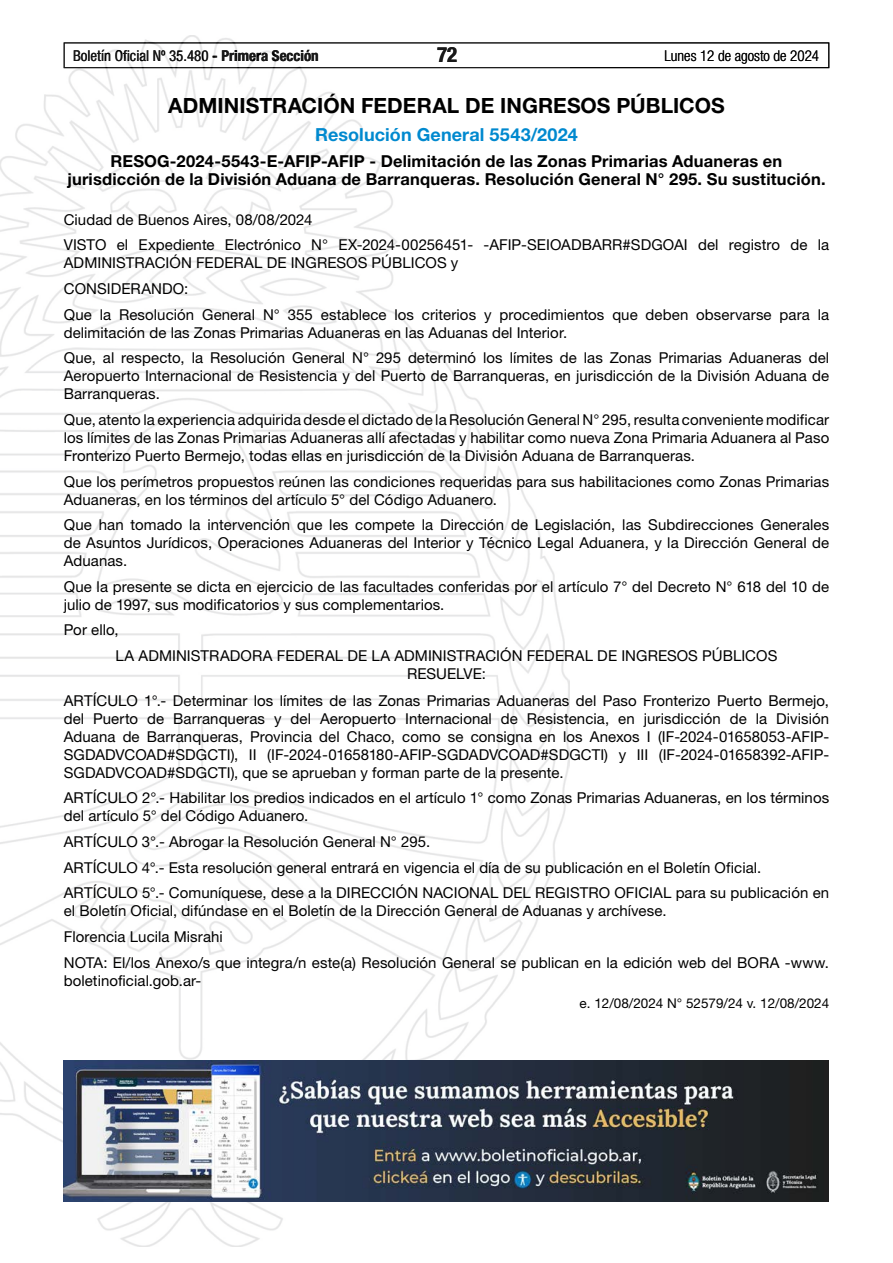
<style>
.page{position:relative;width:893px;height:1263px;background:#fff}
.page>*{position:absolute;margin:0;border:0;box-sizing:border-box;transform-origin:0 0}
.t1{font:700 21px "Helvetica Neue LT Std";letter-spacing:.005em;color:#000}
.t2{font:700 condensed 21px "Helvetica Neue LT Std";color:#000}
.t3{font:700 18px "Helvetica Neue LT Std";letter-spacing:.005em;color:#0089cf}
.t4{font:700 16.5px/18px "Helvetica Neue LT Std";letter-spacing:.01em;color:#000;text-align:center}
.t5{font:15px/18px "Helvetica Neue LT Std";letter-spacing:.005em;color:#000}
.t6{font:condensed 15px "Helvetica Neue LT Std";color:#000}
.t7{font:300 condensed 15px "Helvetica Neue LT Std";color:#000}
.t8{font:13.5px "Helvetica Neue LT Std";color:#000}
.s1{font-weight:700}
</style>
<div class="page">
<div style="left:64px;top:43px;width:765px;height:25px;border:1px solid #000"></div>
<img style="left:0;top:35px;width:569px;height:1211px">
<img style="left:63px;top:1061px;width:765px;height:140px">
<p class="t6" style="left:73px;top:47px;width:247px">Boletín Oficial Nº 35.480 <span class="s1">- Primera Sección</span></p>
<h1 class="t2" style="left:437px;top:42px;width:22px">72</h1>
<p class="t7" style="left:665px;top:47px;width:156px">Lunes 12 de agosto de 2024</p>
<h1 class="t1" style="left:168px;top:92px;width:558px">ADMINISTRACIÓN FEDERAL DE INGRESOS PÚBLICOS</h1>
<p class="t3" style="left:315px;top:123px;width:264px">Resolución General 5543/2024</p>
<p class="t4" style="left:67px;top:152px;width:760px">RESOG-2024-5543-E-AFIP-AFIP - Delimitación de las Zonas Primarias Aduaneras en jurisdicción de la División Aduana de Barranqueras. Resolución General N° 295. Su sustitución.</p>
<p class="t5" style="left:64px;top:206px;width:767px;line-height:25.7px">Ciudad de Buenos Aires, 08/08/2024<br>VISTO el Expediente Electrónico N° EX-2024-00256451- -AFIP-SEIOADBARR#SDGOAI del registro de la</p>
<p class="t5" style="left:64px;top:250px;width:767px;line-height:25.7px">ADMINISTRACIÓN FEDERAL DE INGRESOS PÚBLICOS y<br>CONSIDERANDO:<br>Que la Resolución General N° 355 establece los criterios y procedimientos que deben observarse para la</p>
<p class="t5" style="left:64px;top:319px;width:767px;line-height:25.7px">delimitación de las Zonas Primarias Aduaneras en las Aduanas del Interior.<br>Que, al respecto, la Resolución General N° 295 determinó los límites de las Zonas Primarias Aduaneras del</p>
<p class="t5" style="left:64px;top:367px;width:767px">Aeropuerto Internacional de Resistencia y del Puerto de Barranqueras, en jurisdicción de la División Aduana de<br>Barranqueras.</p>
<p class="t5" style="left:64px;top:410px;width:767px;text-align:justify">Que, atento la experiencia adquirida desde el dictado de la Resolución General N° 295, resulta conveniente modificar los límites de las Zonas Primarias Aduaneras allí afectadas y habilitar como nueva Zona Primaria Aduanera al Paso Fronterizo Puerto Bermejo, todas ellas en jurisdicción de la División Aduana de Barranqueras.</p>
<p class="t5" style="left:64px;top:472px;width:767px">Que los perímetros propuestos reúnen las condiciones requeridas para sus habilitaciones como Zonas Primarias<br>Aduaneras, en los términos del artículo 5° del Código Aduanero.</p>
<p class="t5" style="left:64px;top:516px;width:767px;text-align:justify">Que han tomado la intervención que les compete la Dirección de Legislación, las Subdirecciones Generales de Asuntos Jurídicos, Operaciones Aduaneras del Interior y Técnico Legal Aduanera, y la Dirección General de Aduanas.</p>
<p class="t5" style="left:64px;top:577px;width:767px">Que la presente se dicta en ejercicio de las facultades conferidas por el artículo 7° del Decreto N° 618 del 10 de julio de 1997, sus modificatorios y sus complementarios.</p>
<p class="t5" style="left:116px;top:617px;width:663px;line-height:25.7px;text-indent:-52px">Por ello,<br>LA ADMINISTRADORA FEDERAL DE LA ADMINISTRACIÓN FEDERAL DE INGRESOS PÚBLICOS</p>
<p class="t5" style="left:64px;top:660px;width:767px;line-height:26.5px;text-align:center">RESUELVE:<br>ARTÍCULO 1°.- Determinar los límites de las Zonas Primarias Aduaneras del Paso Fronterizo Puerto Bermejo,</p>
<p class="t5" style="left:64px;top:709px;width:767px;text-align:justify">del Puerto de Barranqueras y del Aeropuerto Internacional de Resistencia, en jurisdicción de la División Aduana de Barranqueras, Provincia del Chaco, como se consigna en los Anexos I (IF-2024-01658053-AFIP-SGDADVCOAD#SDGCTI), II (IF-2024-01658180-AFIP-SGDADVCOAD#SDGCTI) y III (IF-2024-01658392-AFIP-SGDADVCOAD#SDGCTI), que se aprueban y forman parte de la presente.</p>
<p class="t5" style="left:64px;top:789px;width:767px">ARTÍCULO 2°.- Habilitar los predios indicados en el artículo 1° como Zonas Primarias Aduaneras, en los términos del artículo 5° del Código Aduanero.</p>
<p class="t5" style="left:64px;top:829px;width:767px;line-height:25.7px">ARTÍCULO 3°.- Abrogar la Resolución General N° 295.<br>ARTÍCULO 4°.- Esta resolución general entrará en vigencia el día de su publicación en el Boletín Oficial.<br>ARTÍCULO 5°.- Comuníquese, dese a la DIRECCIÓN NACIONAL DEL REGISTRO OFICIAL para su publicación en</p>
<p class="t5" style="left:64px;top:898px;width:767px;line-height:25.7px">el Boletín Oficial, difúndase en el Boletín de la Dirección General de Aduanas y archívese.<br>Florencia Lucila Misrahi<br>NOTA: El/los Anexo/s que integra/n este(a) Resolución General se publican en la edición web del BORA -www.</p>
<p class="t5" style="left:64px;top:971px;width:139px">boletinoficial.gob.ar-</p>
<p class="t8" style="left:580px;top:995px;width:251px">e. 12/08/2024 N° 52579/24 v. 12/08/2024</p>
</div>
